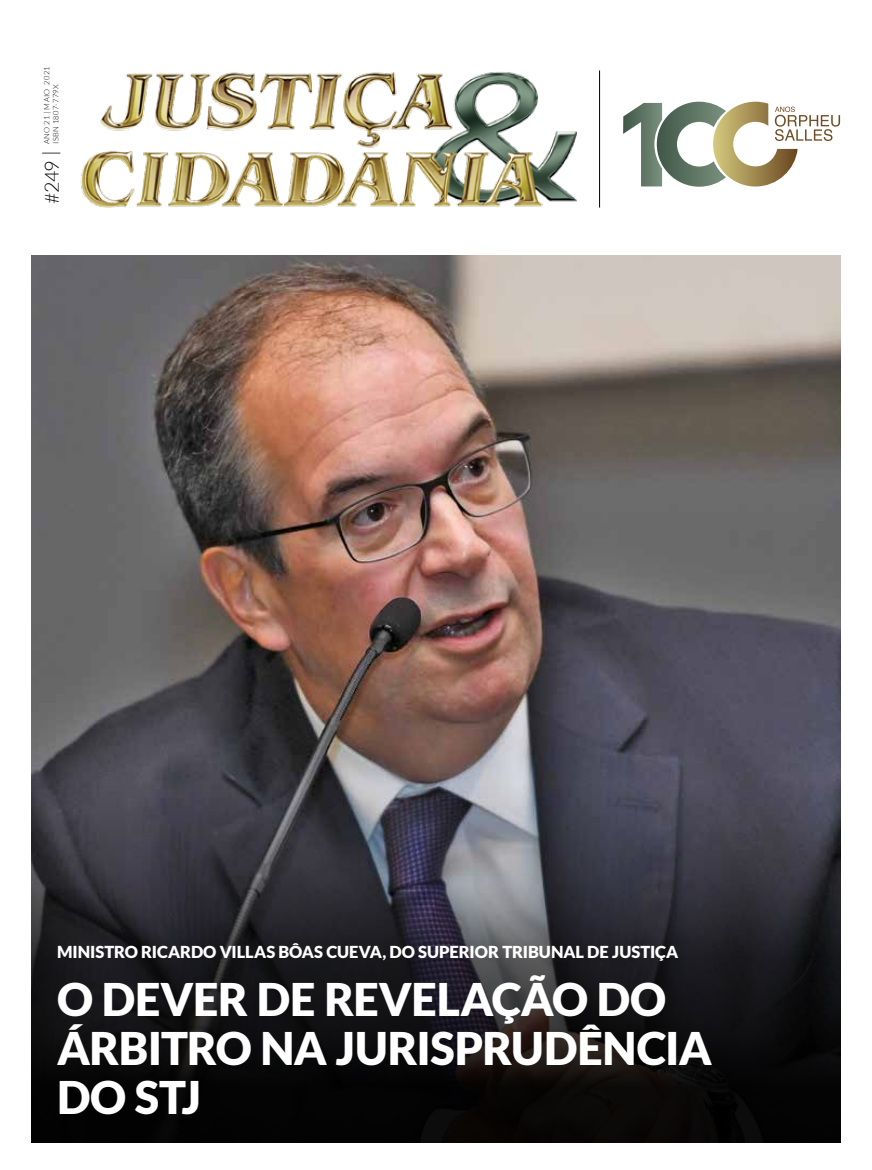
<style>
.page{position:relative;width:872px;height:1170px;background:#fff}
.page>*{position:absolute;margin:0;border:0;box-sizing:border-box;transform-origin:0 0}
.t1{font:900 45px/48.8px "Lato";letter-spacing:-.01em;color:#fff}
.t2{font:300 19.5px "Lato";color:#000}
.t3{font:900 16.5px "Lato";color:#fff}
.t4{font:300 7.5px/9px "Lato";letter-spacing:.055em;color:#000}
</style>
<div class="page">
<img style="left:81px;top:72px;width:495px;height:135px">
<hr style="left:599px;top:70px;width:1px;height:137px;background:#000">
<img style="left:32px;top:255px;width:808px;height:113px">
<img style="left:32px;top:368px;width:808px;height:774px">
<svg style="left:623px;top:102px;width:217px;height:85px"></svg>
<p class="t4" style="left:42px;top:144px;width:79px;rotate:-90deg">ano 21 | MAIO 2021<br>ISBN 1807-779x</p>
<p class="t2" style="left:41px;top:204px;width:55px;rotate:-90deg">#249 |</p>
<p class="t3" style="left:57px;top:941px;width:623px">MINISTRO RICARDO VILLAS BÔAS CUEVA, DO SUPERIOR TRIBUNAL DE JUSTIÇA</p>
<h1 class="t1" style="left:57px;top:974px;width:656px">O DEVER DE REVELAÇÃO DO<br>ÁRBITRO NA JURISPRUDÊNCIA<br>DO STJ</h1>
</div>
